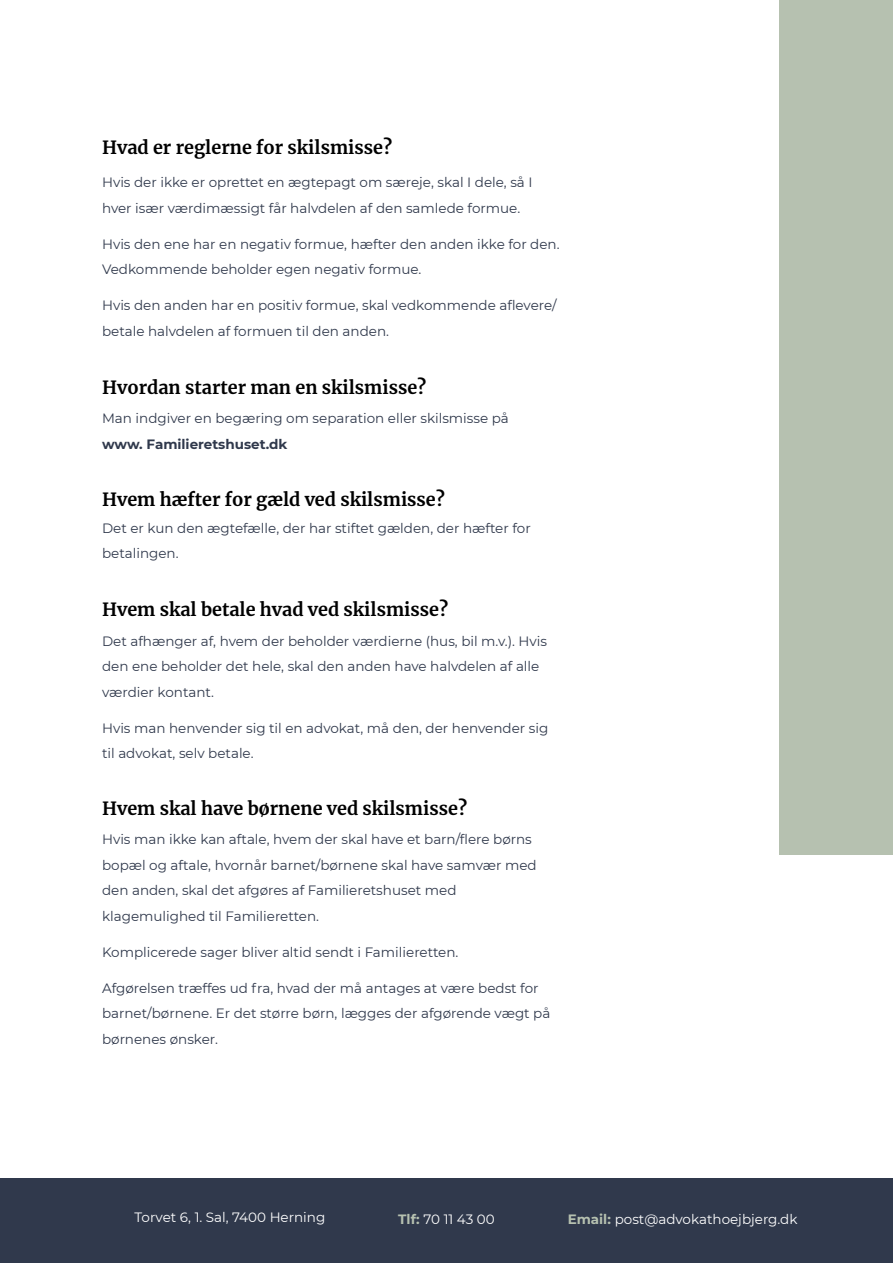
<style>
.page{position:relative;width:893px;height:1263px;background:#fff}
.page>*{position:absolute;margin:0;border:0;box-sizing:border-box;transform-origin:0 0}
.t1{font:700 18px "Merriweather";color:#000}
.t2{font:13.5px/25.5px "Montserrat";color:#30394c}
.t3{font:13.5px "Montserrat";color:#fff}
.t4{font:700 13.5px "Montserrat";color:#30394c}
.s1{font-weight:700;color:#b6c1b0}
</style>
<div class="page">
<div style="left:0;top:1178px;width:893px;height:85px;background:#30394c"></div>
<div style="left:780px;top:0;width:113px;height:855px;background:#b6c1b0"></div>
<p class="t1" style="left:102px;top:135px;width:292px">Hvad er reglerne for skilsmisse?</p>
<p class="t2" style="left:102px;top:169px;width:432px">Hvis der ikke er oprettet en ægtepagt om særeje, skal I dele, så I hver især værdimæssigt får halvdelen af den samlede formue.</p>
<p class="t2" style="left:102px;top:231px;width:459px">Hvis den ene har en negativ formue, hæfter den anden ikke for den.<br>Vedkommende beholder egen negativ formue.</p>
<p class="t2" style="left:102px;top:292px;width:456px">Hvis den anden har en positiv formue, skal vedkommende aflevere/ betale halvdelen af formuen til den anden.</p>
<p class="t1" style="left:102px;top:375px;width:326px">Hvordan starter man en skilsmisse?</p>
<p class="t2" style="left:102px;top:405px;width:408px">Man indgiver en begæring om separation eller skilsmisse på</p>
<p class="t4" style="left:102px;top:434px;width:187px">www. Familieretshuset.dk</p>
<p class="t1" style="left:102px;top:487px;width:344px">Hvem hæfter for gæld ved skilsmisse?</p>
<p class="t2" style="left:102px;top:515px;width:430px">Det er kun den ægtefælle, der har stiftet gælden, der hæfter for betalingen.</p>
<p class="t1" style="left:102px;top:597px;width:348px">Hvem skal betale hvad ved skilsmisse?</p>
<p class="t2" style="left:102px;top:628px;width:447px">Det afhænger af, hvem der beholder værdierne (hus, bil m.v.). Hvis den ene beholder det hele, skal den anden have halvdelen af alle værdier kontant.</p>
<p class="t2" style="left:102px;top:715px;width:448px">Hvis man henvender sig til en advokat, må den, der henvender sig til advokat, selv betale.</p>
<p class="t1" style="left:102px;top:796px;width:366px">Hvem skal have børnene ved skilsmisse?</p>
<p class="t2" style="left:102px;top:826px;width:436px">Hvis man ikke kan aftale, hvem der skal have et barn/flere børns bopæl og aftale, hvornår barnet/børnene skal have samvær med</p>
<p class="t2" style="left:102px;top:877px;width:356px">den anden, skal det afgøres af Familieretshuset med klagemulighed til Familieretten.</p>
<p class="t2" style="left:102px;top:939px;width:358px">Komplicerede sager bliver altid sendt i Familieretten.</p>
<p class="t2" style="left:102px;top:975px;width:450px">Afgørelsen træffes ud fra, hvad der må antages at være bedst for barnet/børnene. Er det større børn, lægges der afgørende vægt på børnenes ønsker.</p>
<p class="t3" style="left:135px;top:1208px;width:192px">Torvet 6, 1. Sal, 7400 Herning</p>
<p class="t3" style="left:398px;top:1210px;width:98px"><span class="s1">Tlf:</span> 70 11 43 00</p>
<p class="t3" style="left:568px;top:1210px;width:231px"><span class="s1">Email:</span> post@advokathoejbjerg.dk</p>
</div>
